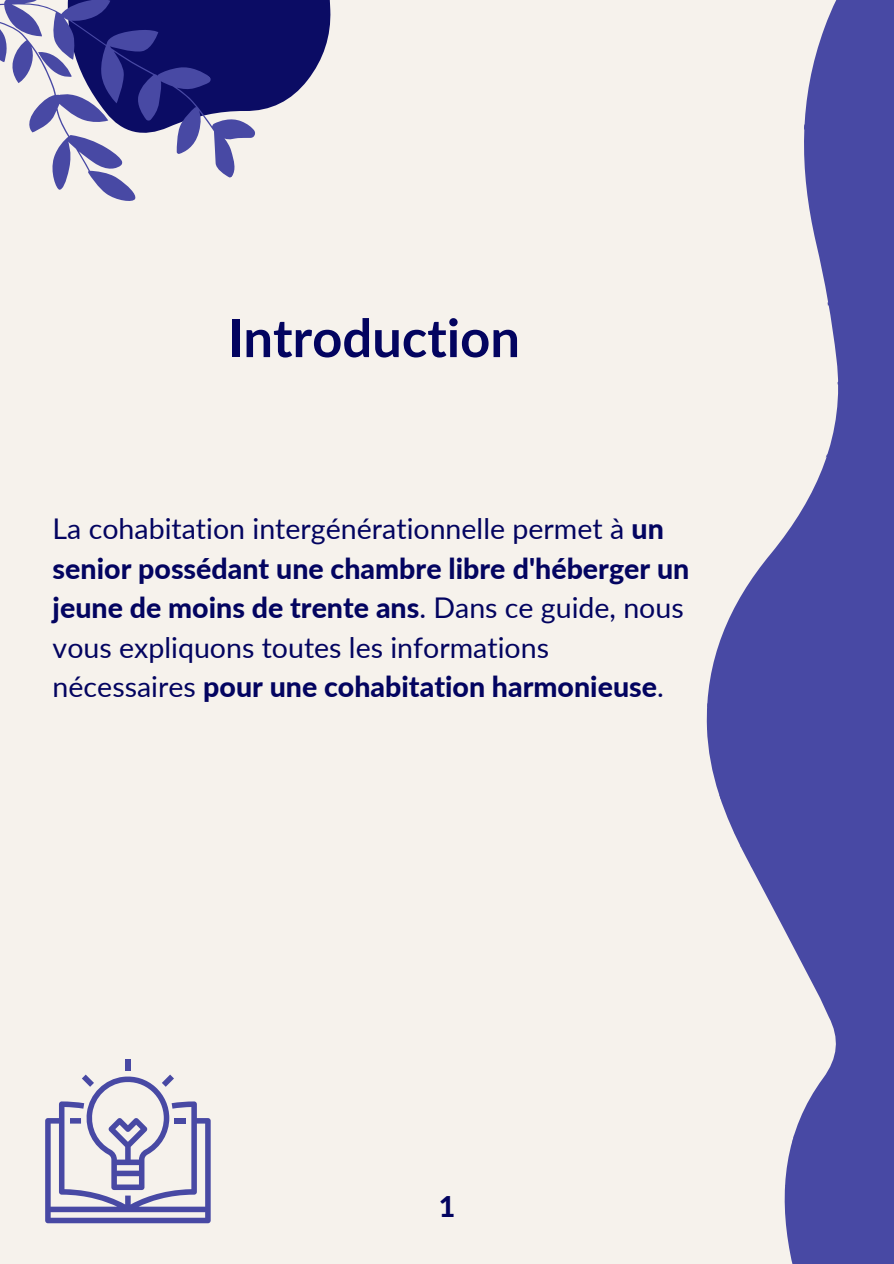
<style>
.page{position:relative;width:894px;height:1264px;background:#fff}
.page>*{position:absolute;margin:0;border:0;box-sizing:border-box;transform-origin:0 0}
.t1{font:700 52.5px "Lato";color:#030460}
.t2{font:28.5px/39.5px "Lato";color:#030460}
.t3{font:800 28.5px "Lato";color:#030460}
.s1{font-weight:800}
</style>
<div class="page">
<div style="left:0;top:0;width:893px;height:1263px;background:#f6f2ec"></div>
<svg style="left:707px;top:0;width:186px;height:1263px;fill:#4849a4"></svg>
<svg style="left:271px;top:0;width:60px;height:107px;fill:#0b0c64"></svg>
<svg style="left:0;top:0;width:271px;height:201px"></svg>
<div style="left:125px;top:1059px;width:6px;height:11px;background:#4849a4"></div>
<svg style="left:45px;top:1074px;width:166px;height:149px"></svg>
<div style="left:175px;top:1118px;width:11px;height:5px;background:#4849a4"></div>
<div style="left:70px;top:1118px;width:11px;height:5px;background:#4849a4"></div>
<p class="t1" style="left:228px;top:305px;width:293px">Introduction</p>
<p class="t2" style="left:53px;top:508px;width:638px">La cohabitation intergénérationnelle permet à <span class="s1">un senior possédant une chambre libre d'héberger un jeune de moins de trente ans</span>. Dans ce guide, nous vous expliquons toutes les informations nécessaires <span class="s1">pour une cohabitation harmonieuse</span>.</p>
<p class="t3" style="left:439px;top:1188px;width:18px">1</p>
</div>
